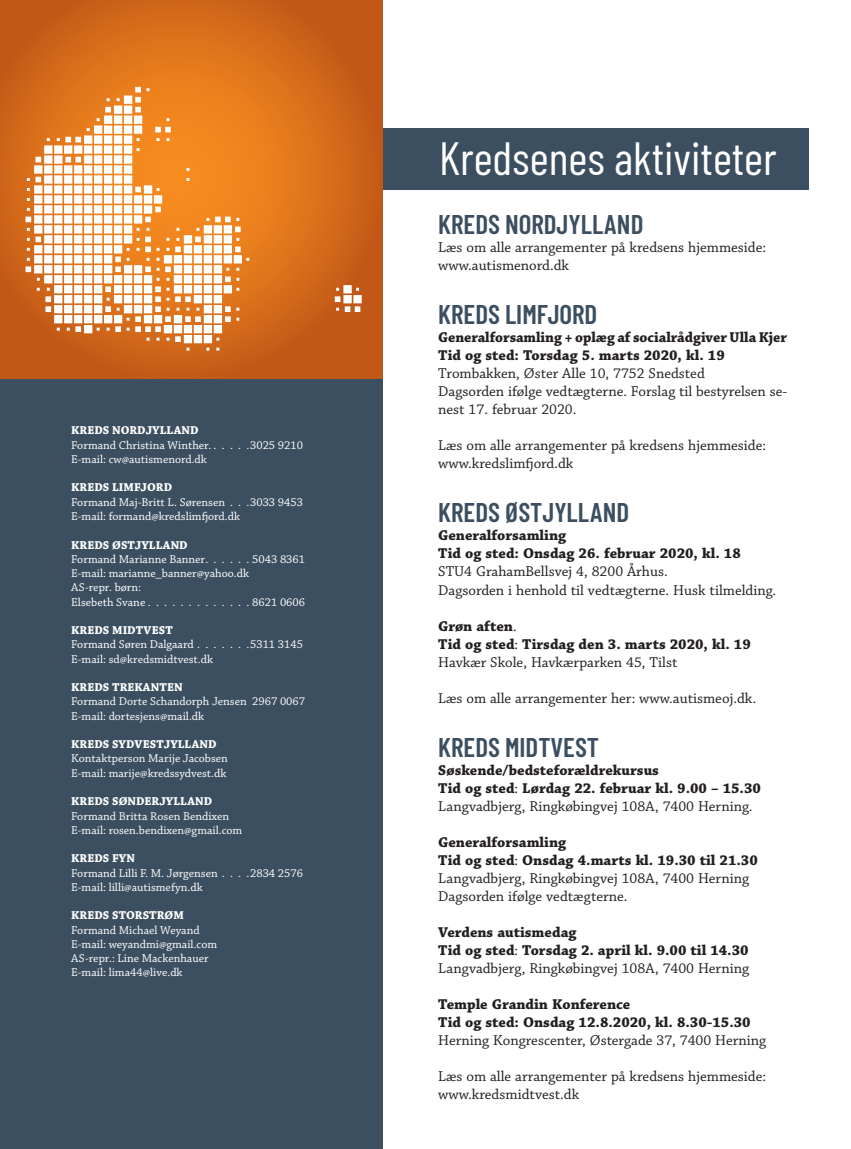
<style>
.page{position:relative;width:851px;height:1149px;background:#fff}
.page>*{position:absolute;margin:0;border:0;box-sizing:border-box;transform-origin:0 0}
.t1{font:46.5px "Barlow Condensed";color:#fff}
.overskrifter_kredse{font:600 27px "Barlow Condensed";color:#3c4f60}
.Kreds_rubrik{font:600 27px "Barlow Condensed";color:#3c4f60}
.Brødtekst{font:15px/18px "Chaparral Pro";color:#231f20}
.Brødtekst-2{font:700 15px "Chaparral Pro";color:#231f20}
.t2{font:12px "Chaparral Pro";color:#fff}
.t3{font:700 12px "Chaparral Pro";letter-spacing:.005em;color:#fff}
.s1{font-weight:400}
</style>
<div class="page">
<div style="left:0;top:0;width:383px;height:1148px;background:#3c4f60"></div>
<svg style="left:0;top:0;width:383px;height:378px;background:#cc6218"></svg>
<svg style="left:26px;top:87px;width:335px;height:263px;background:#e6934e"></svg>
<div style="left:383px;top:128px;width:425px;height:62px;background:#3c4f60"></div>
<p class="t3" style="left:71px;top:423px;width:129px">KREDS NORDJYLLAND</p>
<p class="t2" style="left:71px;top:438px;width:233px">Formand Christina Winther. . . . . 3025 9210</p>
<p class="t2" style="left:71px;top:452px;width:137px">E-mail: cw@autismenord.dk</p>
<p class="t3" style="left:71px;top:480px;width:103px">KREDS LIMFJORD</p>
<p class="t2" style="left:71px;top:495px;width:158px">Formand Maj-Britt L. Sørensen ...</p>
<p class="t2" style="left:250px;top:495px;width:54px">3033 9453</p>
<p class="t2" style="left:71px;top:509px;width:170px">E-mail: formand@kredslimfjord.dk</p>
<p class="t3" style="left:71px;top:537px;width:118px">KREDS ØSTJYLLAND</p>
<p class="t2" style="left:71px;top:552px;width:235px">Formand Marianne Banner . . . . . . 5043 8361</p>
<p class="t2" style="left:71px;top:566px;width:179px">E-mail: marianne_banner@yahoo.dk</p>
<p class="t2" style="left:71px;top:580px;width:71px">AS-repr. børn:</p>
<p class="t2" style="left:71px;top:595px;width:235px">Elsebeth Svane . . . . . . . . . . . . . 8621 0606</p>
<p class="t3" style="left:71px;top:623px;width:103px">KREDS MIDTVEST</p>
<p class="t2" style="left:71px;top:637px;width:127px">Formand Søren Dalgaard .......</p>
<p class="t2" style="left:250px;top:637px;width:54px">5311 3145</p>
<p class="t2" style="left:71px;top:652px;width:143px">E-mail: sd@kredsmidtvest.dk</p>
<p class="t3" style="left:71px;top:680px;width:113px">KREDS TREKANTEN</p>
<p class="t2" style="left:71px;top:694px;width:235px">Formand Dorte Schandorph Jensen 2967 0067</p>
<p class="t2" style="left:71px;top:709px;width:134px">E-mail: dortesjens@mail.dk</p>
<p class="t3" style="left:71px;top:737px;width:147px">KREDS SYDVESTJYLLAND</p>
<p class="t2" style="left:71px;top:751px;width:158px">Kontaktperson Marije Jacobsen</p>
<p class="t2" style="left:71px;top:766px;width:157px">E-mail: marije@kredssydvest.dk</p>
<p class="t3" style="left:71px;top:794px;width:143px">KREDS SØNDERJYLLAND</p>
<p class="t2" style="left:71px;top:808px;width:159px">Formand Britta Rosen Bendixen</p>
<p class="t2" style="left:71px;top:823px;width:173px">E-mail: rosen.bendixen@gmail.com</p>
<p class="t3" style="left:71px;top:851px;width:65px">KREDS FYN</p>
<p class="t2" style="left:71px;top:865px;width:151px">Formand Lilli F. M. Jørgensen ....</p>
<p class="t2" style="left:250px;top:865px;width:54px">2834 2576</p>
<p class="t2" style="left:71px;top:880px;width:133px">E-mail: lilli@autismefyn.dk</p>
<p class="t3" style="left:71px;top:908px;width:114px">KREDS STORSTRØM</p>
<p class="t2" style="left:71px;top:922px;width:130px">Formand Michael Weyand</p>
<p class="t2" style="left:71px;top:937px;width:147px">E-mail: weyandmi@gmail.com</p>
<p class="t2" style="left:71px;top:951px;width:139px">AS-repr.: Line Mackenhauer</p>
<p class="t2" style="left:71px;top:965px;width:113px">E-mail: lima44@live.dk</p>
<p class="t1" style="left:439px;top:129px;width:339px">Kredsenes aktiviteter</p>
<p class="overskrifter_kredse" style="left:438px;top:207px;width:207px">KREDS NORDJYLLAND</p>
<p class="Brødtekst" style="left:438px;top:239px;width:329px">Læs om alle arrangementer på kredsens hjemmeside:</p>
<p class="Brødtekst" style="left:438px;top:257px;width:132px">www.autismenord.dk</p>
<p class="overskrifter_kredse" style="left:438px;top:297px;width:161px">KREDS LIMFJORD</p>
<p class="Brødtekst-2" style="left:438px;top:328px;width:350px">Generalforsamling + oplæg af socialrådgiver Ulla Kjer</p>
<p class="Brødtekst-2" style="left:438px;top:346px;width:288px">Tid og sted: Torsdag 5. marts 2020, kl. 19</p>
<p class="Brødtekst" style="left:438px;top:365px;width:268px">Trombakken, Øster Alle 10, 7752 Snedsted</p>
<p class="Brødtekst" style="left:438px;top:383px;width:350px">Dagsorden ifølge vedtægterne. Forslag til bestyrelsen se&shy;nest 17. februar 2020.</p>
<p class="Brødtekst" style="left:438px;top:437px;width:329px">Læs om alle arrangementer på kredsens hjemmeside:</p>
<p class="Brødtekst" style="left:438px;top:455px;width:137px">www.kredslimfjord.dk</p>
<p class="Kreds_rubrik" style="left:438px;top:495px;width:192px">KREDS ØSTJYLLAND</p>
<p class="Brødtekst-2" style="left:438px;top:526px;width:129px">Generalforsamling</p>
<p class="Brødtekst-2" style="left:438px;top:544px;width:304px">Tid og sted: Onsdag 26. februar 2020, kl. 18</p>
<p class="Brødtekst" style="left:438px;top:563px;width:231px">STU4 GrahamBellsvej 4, 8200 Århus.</p>
<p class="Brødtekst" style="left:438px;top:581px;width:339px">Dagsorden i henhold til vedtægterne. Husk tilmelding.</p>
<p class="Brødtekst-2" style="left:438px;top:616px;width:80px">Grøn aften<span class="s1">.</span></p>
<p class="Brødtekst-2" style="left:438px;top:634px;width:314px">Tid og sted<span class="s1">:</span> Tirsdag den 3. marts 2020, kl. 19</p>
<p class="Brødtekst" style="left:438px;top:653px;width:241px">Havkær Skole, Havkærparken 45, Tilst</p>
<p class="Brødtekst" style="left:438px;top:689px;width:319px">Læs om alle arrangementer her: www.autismeoj.dk.</p>
<p class="Kreds_rubrik" style="left:438px;top:729px;width:162px">KREDS MIDTVEST</p>
<p class="Brødtekst-2" style="left:438px;top:760px;width:222px">Søskende/bedsteforældrekursus</p>
<p class="Brødtekst-2" style="left:438px;top:778px;width:324px">Tid og sted<span class="s1">:</span> Lørdag 22. februar kl. 9.00 – 15.30</p>
<p class="Brødtekst" style="left:438px;top:797px;width:316px">Langvadbjerg, Ringkøbingvej 108A, 7400 Herning.</p>
<p class="Brødtekst-2" style="left:438px;top:832px;width:129px">Generalforsamling</p>
<p class="Brødtekst-2" style="left:438px;top:850px;width:321px">Tid og sted<span class="s1">:</span> Onsdag 4.marts kl. 19.30 til 21.30</p>
<p class="Brødtekst" style="left:438px;top:869px;width:312px">Langvadbjerg, Ringkøbingvej 108A, 7400 Herning</p>
<p class="Brødtekst" style="left:438px;top:887px;width:191px">Dagsorden ifølge vedtægterne.</p>
<p class="Brødtekst-2" style="left:438px;top:922px;width:140px">Verdens autismedag</p>
<p class="Brødtekst-2" style="left:438px;top:940px;width:312px">Tid og sted<span class="s1">:</span> Torsdag 2. april kl. 9.00 til 14.30</p>
<p class="Brødtekst" style="left:438px;top:959px;width:312px">Langvadbjerg, Ringkøbingvej 108A, 7400 Herning</p>
<p class="Brødtekst-2" style="left:438px;top:994px;width:193px">Temple Grandin Konference</p>
<p class="Brødtekst-2" style="left:438px;top:1012px;width:314px">Tid og sted: Onsdag 12.8.2020, kl. 8.30-15.30</p>
<p class="Brødtekst" style="left:438px;top:1031px;width:329px">Herning Kongrescenter, Østergade 37, 7400 Herning</p>
<p class="Brødtekst" style="left:438px;top:1067px;width:329px">Læs om alle arrangementer på kredsens hjemmeside:</p>
<p class="Brødtekst" style="left:438px;top:1085px;width:142px">www.kredsmidtvest.dk</p>
</div>
